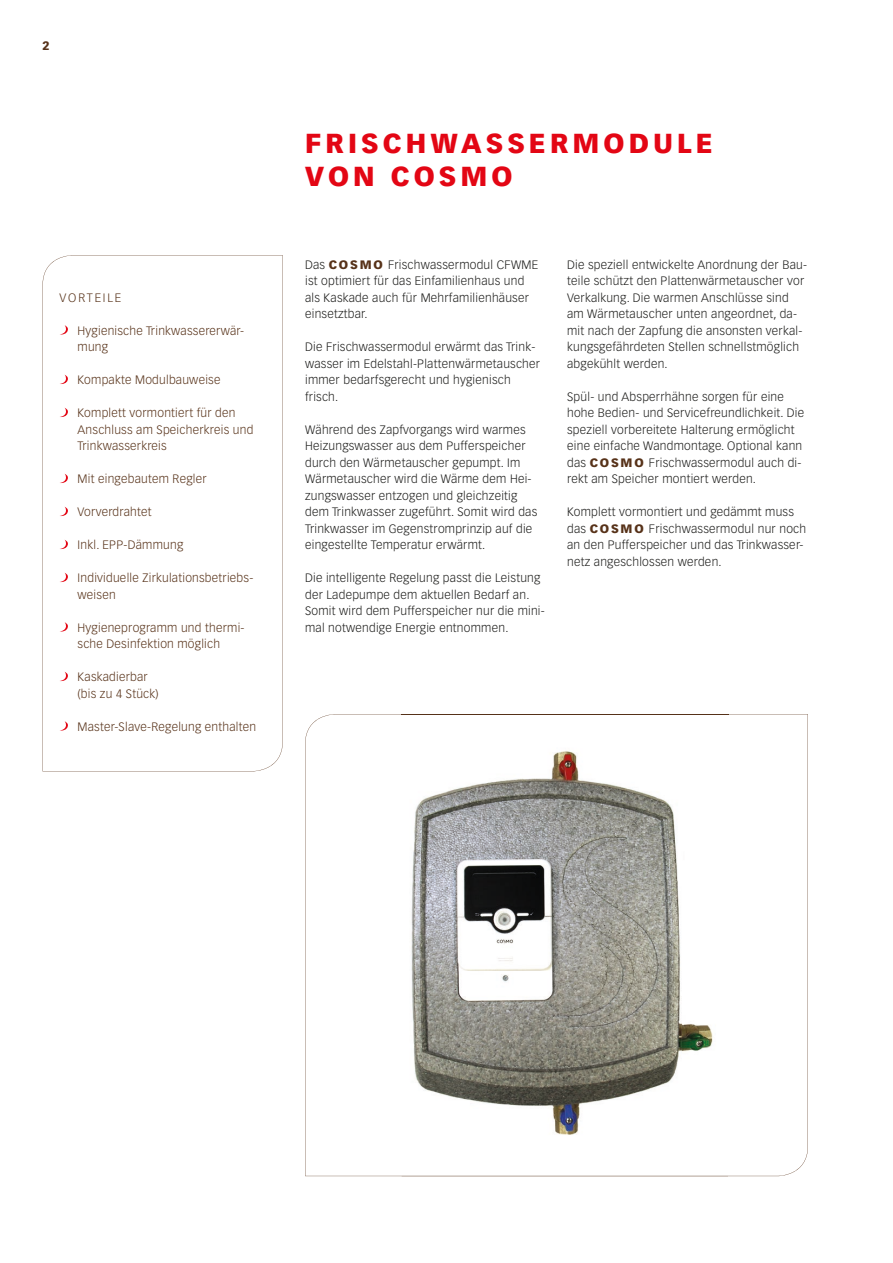
<style>
.page{position:relative;width:893px;height:1263px;background:#fff}
.page>*{position:absolute;margin:0;border:0;box-sizing:border-box;transform-origin:0 0}
.t1{font:900 27px/33px "Vectora LH";letter-spacing:.15em;color:#e30614}
.t2{font:300 12px/16.5px "Vectora LH";letter-spacing:.02em;color:#1d1d1b}
.t3{font:300 12px/16.5px "Vectora LH";letter-spacing:.02em;color:#573219}
.t4{font:300 12px "Vectora LH";letter-spacing:.15em;color:#573219}
.t5{font:900 12px "Vectora LH";color:#573219}
.s1{font-weight:900;color:#573219}
</style>
<div class="page">
<svg style="left:43px;top:255px;width:240px;height:516px"></svg>
<svg style="left:60px;top:325px;width:8px;height:10px"></svg>
<svg style="left:60px;top:375px;width:8px;height:9px"></svg>
<svg style="left:60px;top:408px;width:8px;height:9px"></svg>
<svg style="left:60px;top:474px;width:8px;height:9px"></svg>
<svg style="left:60px;top:507px;width:8px;height:9px"></svg>
<svg style="left:60px;top:540px;width:8px;height:9px"></svg>
<svg style="left:60px;top:573px;width:8px;height:9px"></svg>
<svg style="left:60px;top:622px;width:8px;height:10px"></svg>
<svg style="left:60px;top:672px;width:8px;height:9px"></svg>
<svg style="left:60px;top:721px;width:8px;height:10px"></svg>
<svg style="left:305px;top:714px;width:503px;height:462px"></svg>
<img style="left:402px;top:714px;width:326px;height:463px">
<p class="t5" style="left:43px;top:38px;width:9px">2</p>
<p class="t4" style="left:60px;top:290px;width:63px">VORTEILE</p>
<p class="t3" style="left:78px;top:322px;width:168px">Hygienische Trinkwassererwär&shy;mung</p>
<p class="t3" style="left:78px;top:372px;width:144px">Kompakte Modulbauweise</p>
<p class="t3" style="left:78px;top:405px;width:177px">Komplett vormontiert für den<br>Anschluss am Speicherkreis und<br>Trinkwasserkreis</p>
<p class="t3" style="left:78px;top:471px;width:131px">Mit eingebautem Regler</p>
<p class="t3" style="left:78px;top:504px;width:76px">Vorverdrahtet</p>
<p class="t3" style="left:78px;top:537px;width:107px">Inkl. EPP-Dämmung</p>
<p class="t3" style="left:78px;top:570px;width:177px">Individuelle Zirkulationsbetriebs&shy;weisen</p>
<p class="t3" style="left:78px;top:619px;width:168px">Hygieneprogramm und thermi&shy;sche Desinfektion möglich</p>
<p class="t3" style="left:78px;top:669px;width:83px">Kaskadierbar (bis zu 4 Stück)</p>
<p class="t3" style="left:78px;top:718px;width:180px">Master-Slave-Regelung enthalten</p>
<h1 class="t1" style="left:305px;top:127px;width:409px">FRISCHWASSERMODULE<br>VON COSMO</h1>
<p class="t2" style="left:305px;top:256px;width:235px">Das <span class="s1">COSMO</span> Frischwassermodul CFWME ist optimiert für das Einfamilienhaus und als Kaskade auch für Mehrfamilienhäuser einsetztbar.</p>
<p class="t2" style="left:305px;top:339px;width:236px">Die Frischwassermodul erwärmt das Trink&shy;wasser im Edelstahl-Plattenwärmetauscher immer bedarfsgerecht und hygienisch frisch.</p>
<p class="t2" style="left:305px;top:421px;width:234px">Während des Zapfvorgangs wird warmes Heizungswasser aus dem Pufferspeicher durch den Wärmetauscher gepumpt. Im Wärmetauscher wird die Wärme dem Hei&shy;zungswasser entzogen und gleichzeitig dem Trinkwasser zugeführt. Somit wird das Trinkwasser im Gegenstromprinzip auf die eingestellte Temperatur erwärmt.</p>
<p class="t2" style="left:305px;top:570px;width:241px">Die intelligente Regelung passt die Leistung der Ladepumpe dem aktuellen Bedarf an.<br>Somit wird dem Pufferspeicher nur die mini&shy;mal notwendige Energie entnommen.</p>
<p class="t2" style="left:567px;top:256px;width:241px">Die speziell entwickelte Anordnung der Bau&shy;teile schützt den Plattenwärmetauscher vor Verkalkung. Die warmen Anschlüsse sind am Wärmetauscher unten angeordnet, da&shy;mit nach der Zapfung die ansonsten verkal&shy;kungsgefährdeten Stellen schnellstmöglich abgekühlt werden.</p>
<p class="t2" style="left:567px;top:388px;width:239px">Spül- und Absperrhähne sorgen für eine hohe Bedien- und Servicefreundlichkeit. Die speziell vorbereitete Halterung ermöglicht eine einfache Wandmontage. Optional kann das <span class="s1">COSMO</span> Frischwassermodul auch di&shy;rekt am Speicher montiert werden.</p>
<p class="t2" style="left:567px;top:504px;width:240px">Komplett vormontiert und gedämmt muss das <span class="s1">COSMO</span> Frischwassermodul nur noch an den Pufferspeicher und das Trinkwasser&shy;netz angeschlossen werden.</p>
</div>
